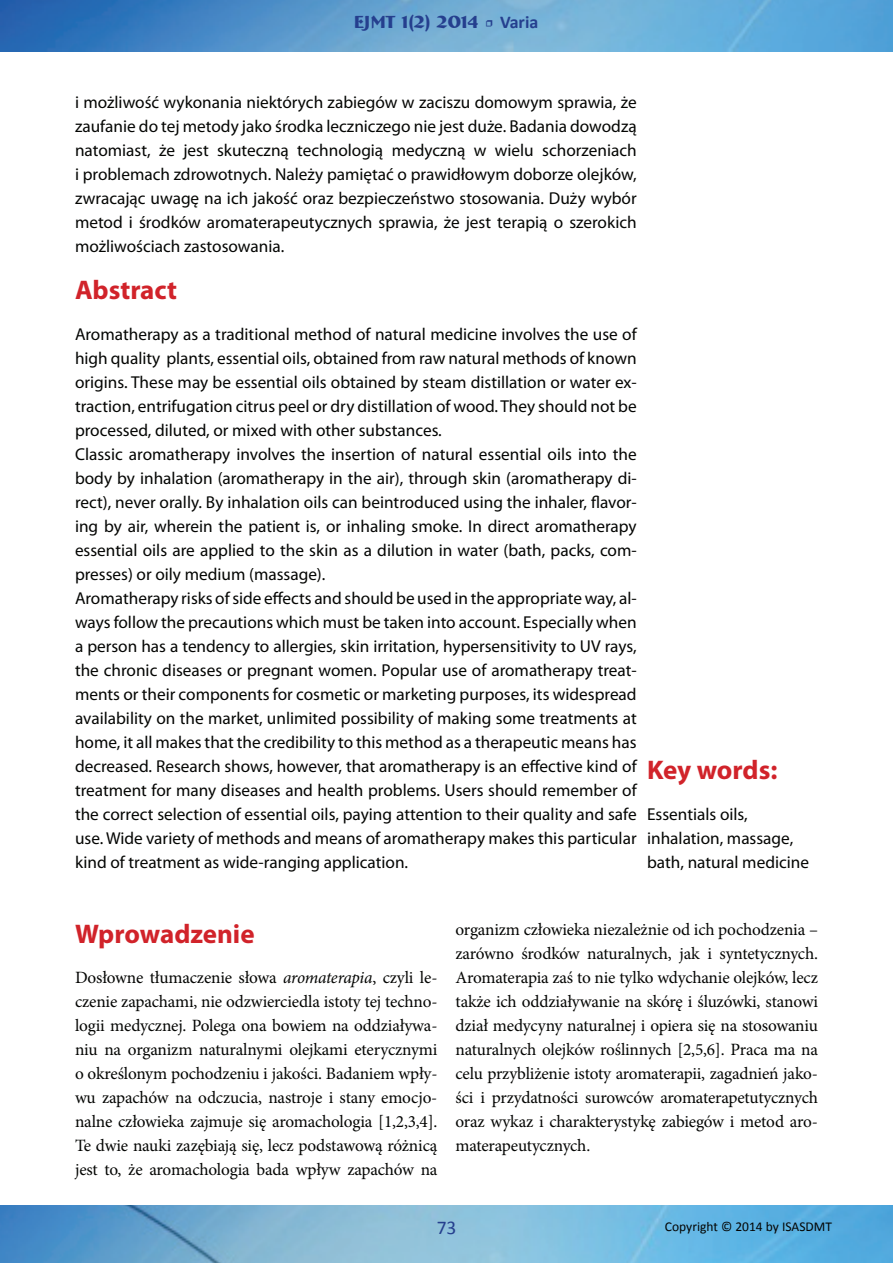
<style>
.page{position:relative;width:893px;height:1263px;background:#fff}
.page>*{position:absolute;margin:0;border:0;box-sizing:border-box;transform-origin:0 0}
.t1{font:700 27px "Myriad Pro";color:#d1232a}
.t2{font:19.5px "Calibri";color:#253f8e}
.t3{font:700 18px "Bremen BT";color:#253f8e}
.t4{font:17.25px/24px "Myriad Pro";color:#040503}
.t5{font:17.25px/24px "Minion Pro";letter-spacing:-.01em;color:#040503;text-align:justify}
.t6{font:13.5px "Calibri";color:#040503}
.s1{font-family:"Minion Pro";font-weight:400}
.s2{font-family:"Calibri"}
.s3{font-style:italic}
</style>
<div class="page">
<img style="left:0;top:0;width:893px;height:52px">
<img style="left:0;top:1205px;width:893px;height:58px">
<p class="t3" style="left:354px;top:11px;width:186px">EJMT 1(2) 2014 <span class="s1">•</span> <span class="s2">Varia</span></p>
<p class="t4" style="left:75px;top:89px;width:563px;text-align:justify">i możliwość wykonania niektórych zabiegów w zaciszu domowym sprawia, że zaufanie do tej metody jako środka leczniczego nie jest duże. Badania dowodzą natomiast, że jest skuteczną technologią medyczną w wielu schorzeniach i problemach zdrowotnych. Należy pamiętać o prawidłowym doborze olejków, zwracając uwagę na ich jakość oraz bezpieczeństwo stosowania. Duży wybór metod i środków aromaterapeutycznych sprawia, że jest terapią o szerokich możliwościach zastosowania.</p>
<h1 class="t1" style="left:75px;top:273px;width:104px">Abstract</h1>
<p class="t4" style="left:75px;top:322px;width:563px">Aromatherapy as a traditional method of natural medicine involves the use of high quality plants, essential oils, obtained from raw natural methods of known origins. These may be essential oils obtained by steam distillation or water ex&shy;traction, entrifugation citrus peel or dry distillation of wood. They should not be processed, diluted, or mixed with other substances.<br>Classic aromatherapy involves the insertion of natural essential oils into the body by inhalation (aromatherapy in the air), through skin (aromatherapy di&shy;rect), never orally. By inhalation oils can beintroduced using the inhaler, flavor&shy;ing by air, wherein the patient is, or inhaling smoke. In direct aromatherapy essential oils are applied to the skin as a dilution in water (bath, packs, com&shy;presses) or oily medium (massage).<br>Aromatherapy risks of side effects and should be used in the appropriate way, al&shy;ways follow the precautions which must be taken into account. Especially when a person has a tendency to allergies, skin irritation, hypersensitivity to UV rays, the chronic diseases or pregnant women. Popular use of aromatherapy treat&shy;ments or their components for cosmetic or marketing purposes, its widespread availability on the market, unlimited possibility of making some treatments at home, it all makes that the credibility to this method as a therapeutic means has decreased. Research shows, however, that aromatherapy is an effective kind of treatment for many diseases and health problems. Users should remember of the correct selection of essential oils, paying attention to their quality and safe use. Wide variety of methods and means of aromatherapy makes this particular kind of treatment as wide-ranging application.</p>
<h1 class="t1" style="left:647px;top:753px;width:132px">Key words:</h1>
<p class="t4" style="left:647px;top:802px;width:163px">Essentials oils, inhalation, massage, bath, natural medicine</p>
<h1 class="t1" style="left:75px;top:916px;width:181px">Wprowadzenie</h1>
<p class="t5" style="left:75px;top:966px;width:364px">Dosłowne tłumaczenie słowa <span class="s3">aromaterapia</span>, czyli le&shy;czenie zapachami, nie odzwierciedla istoty tej techno&shy;logii medycznej. Polega ona bowiem na oddziaływa&shy;niu na organizm naturalnymi olejkami eterycznymi o określonym pochodzeniu i jakości. Badaniem wpły&shy;wu zapachów na odczucia, nastroje i stany emocjo&shy;nalne człowieka zajmuje się aromachologia [1,2,3,4].<br>Te dwie nauki zazębiają się, lecz podstawową różnicą jest to, że aromachologia bada wpływ zapachów na</p>
<p class="t5" style="left:455px;top:918px;width:364px">organizm człowieka niezależnie od ich pochodzenia – zarówno środków naturalnych, jak i syntetycznych.<br>Aromaterapia zaś to nie tylko wdychanie olejków, lecz także ich oddziaływanie na skórę i śluzówki, stanowi dział medycyny naturalnej i opiera się na stosowaniu naturalnych olejków roślinnych [2,5,6]. Praca ma na celu przybliżenie istoty aromaterapii, zagadnień jako&shy;ści i przydatności surowców aromaterapetutycznych oraz wykaz i charakterystykę zabiegów i metod aro&shy;materapeutycznych.</p>
<p class="t2" style="left:437px;top:1215px;width:21px">73</p>
<p class="t6" style="left:665px;top:1218px;width:169px">Copyright © 2014 by ISASDMT</p>
</div>
